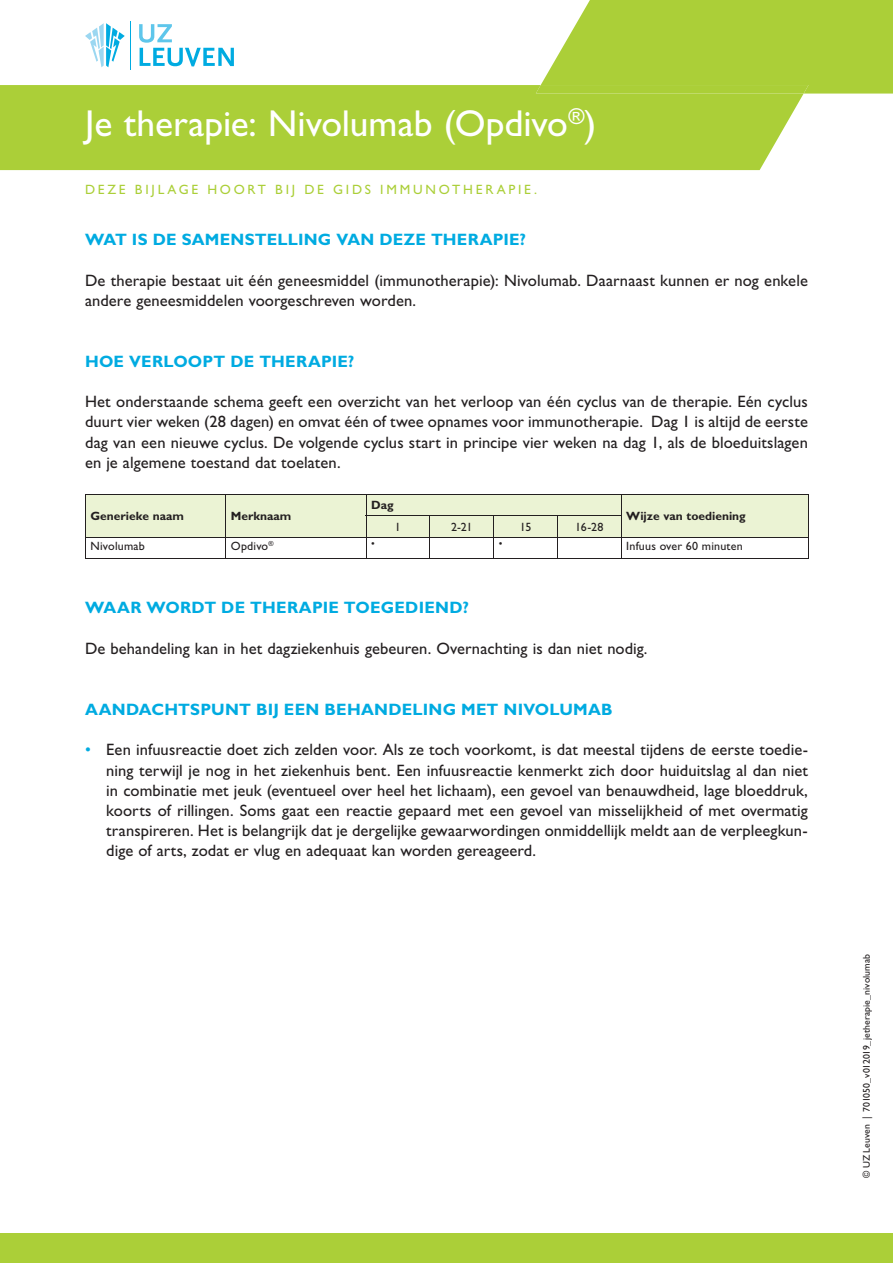
<style>
.page{position:relative;width:893px;height:1263px;background:#fff}
.page>*{position:absolute;margin:0;border:0;box-sizing:border-box;transform-origin:0 0}
.t1{font:37.5px "Gill Sans Std";color:#fff}
.t2{font:16.5px/20.2px "Gill Sans Std";letter-spacing:.005em;color:#231f20;text-align:justify}
.t3{font:700 16.5px "Gill Sans Std";letter-spacing:.01em;color:#00abe1}
.t4{font:13.5px "Gill Sans Std";letter-spacing:.205em;color:#abcf38}
.t5{font:12px "Gill Sans Std";letter-spacing:.015em;color:#231f20}
.t6{font:700 12px "Gill Sans Std";color:#231f20}
.t7{font:10.5px "Gill Sans Std";color:#231f20}
.t8{font:9.75px "Gill Sans Std";letter-spacing:.005em;color:#231f20}
.s1{color:#00abe1}
</style>
<div class="page">
<div style="left:0;top:85px;width:804px;height:85px;background:#abcf38"></div>
<svg style="left:536px;top:0;width:357px;height:94px;background:#b1d247"></svg>
<div style="left:0;top:1233px;width:893px;height:30px;background:#abcf38"></div>
<hr style="left:130px;top:21px;width:1px;height:48px;background:#00abe1">
<svg style="left:139px;top:24px;width:95px;height:42px"></svg>
<svg style="left:85px;top:23px;width:40px;height:44px"></svg>
<svg style="left:85px;top:494px;width:724px;height:64px"></svg>
<hr style="left:85px;top:558px;width:141px;height:1px;background:#231f20">
<hr style="left:226px;top:558px;width:140px;height:1px;background:#231f20">
<hr style="left:366px;top:558px;width:64px;height:1px;background:#231f20">
<hr style="left:430px;top:558px;width:64px;height:1px;background:#231f20">
<hr style="left:494px;top:558px;width:63px;height:1px;background:#231f20">
<hr style="left:557px;top:558px;width:64px;height:1px;background:#231f20">
<hr style="left:621px;top:558px;width:188px;height:1px;background:#231f20">
<h1 class="t1" style="left:85px;top:102px;width:513px">Je therapie: Nivolumab (Opdivo<sup>®</sup>)</h1>
<p class="t4" style="left:85px;top:182px;width:453px">DEZE BIJLAGE HOORT BIJ DE GIDS IMMUNOTHERAPIE.</p>
<p class="t3" style="left:85px;top:230px;width:443px">WAT IS DE SAMENSTELLING VAN DEZE THERAPIE?</p>
<p class="t2" style="left:85px;top:270px;width:724px">De therapie bestaat uit één geneesmiddel (immunotherapie): Nivolumab. Daarnaast kunnen er nog enkele andere geneesmiddelen voorgeschreven worden.</p>
<p class="t3" style="left:85px;top:351px;width:271px">HOE VERLOOPT DE THERAPIE?</p>
<p class="t2" style="left:85px;top:392px;width:724px">Het onderstaande schema geeft een overzicht van het verloop van één cyclus van de therapie. Eén cyclus duurt vier weken (28 dagen) en omvat één of twee opnames voor immunotherapie. Dag 1 is altijd de eerste dag van een nieuwe cyclus. De volgende cyclus start in principe vier weken na dag 1, als de bloeduitslagen en je algemene toestand dat toelaten.</p>
<p class="t6" style="left:91px;top:509px;width:95px">Generieke naam</p>
<p class="t6" style="left:231px;top:509px;width:62px">Merknaam</p>
<p class="t6" style="left:371px;top:498px;width:24px">Dag</p>
<p class="t6" style="left:626px;top:509px;width:121px">Wijze van toediening</p>
<p class="t5" style="left:395px;top:520px;width:7px">1</p>
<p class="t5" style="left:451px;top:520px;width:23px">2-21</p>
<p class="t5" style="left:520px;top:520px;width:13px">15</p>
<p class="t5" style="left:575px;top:520px;width:30px">16-28</p>
<p class="t5" style="left:91px;top:539px;width:56px">Nivolumab</p>
<p class="t5" style="left:231px;top:539px;width:44px">Opdivo<sup>®</sup></p>
<p class="t7" style="left:371px;top:537px;width:5px">•</p>
<p class="t7" style="left:499px;top:537px;width:5px">•</p>
<p class="t5" style="left:626px;top:539px;width:118px">Infuus over 60 minuten</p>
<p class="t3" style="left:85px;top:598px;width:385px">WAAR WORDT DE THERAPIE TOEGEDIEND?</p>
<p class="t2" style="left:85px;top:638px;width:564px">De behandeling kan in het dagziekenhuis gebeuren. Overnachting is dan niet nodig.</p>
<p class="t3" style="left:85px;top:699px;width:529px">AANDACHTSPUNT BIJ EEN BEHANDELING MET NIVOLUMAB</p>
<p class="t2" style="left:106px;top:740px;width:703px;text-indent:-21px"><span class="s1">•</span> Een infuusreactie doet zich zelden voor. Als ze toch voorkomt, is dat meestal tijdens de eerste toedie&shy;ning terwijl je nog in het ziekenhuis bent. Een infuusreactie kenmerkt zich door huiduitslag al dan niet in combinatie met jeuk (eventueel over heel het lichaam), een gevoel van benauwdheid, lage bloeddruk, koorts of rillingen. Soms gaat een reactie gepaard met een gevoel van misselijkheid of met overmatig transpireren. Het is belangrijk dat je dergelijke gewaarwordingen onmiddellijk meldt aan de verpleegkun&shy;dige of arts, zodat er vlug en adequaat kan worden gereageerd.</p>
<p class="t8" style="left:861px;top:1178px;width:226px;rotate:-90deg">© UZ Leuven | 701050_v012019_jetherapie_nivolumab</p>
</div>
